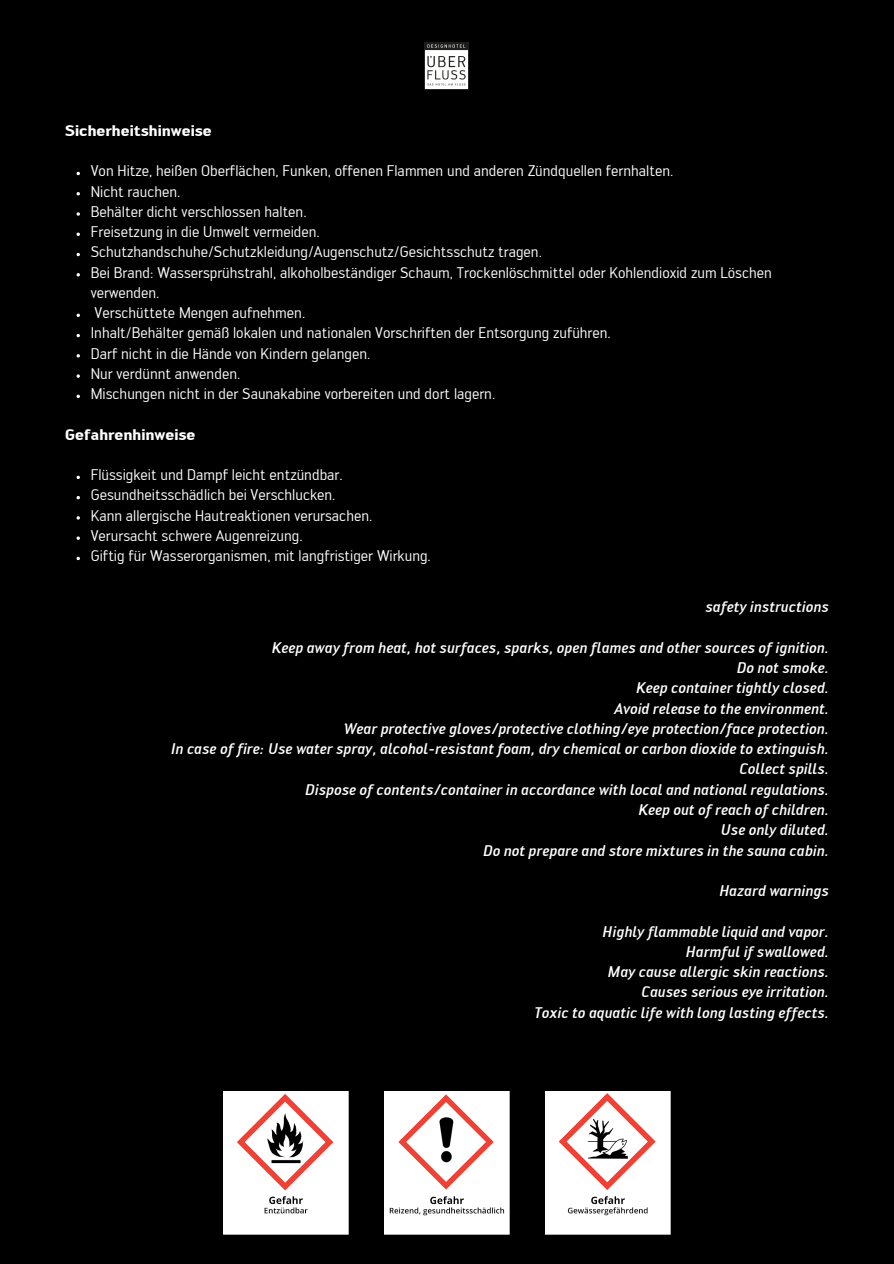
<style>
.page{position:relative;width:894px;height:1264px;background:#fff}
.page>*{position:absolute;margin:0;border:0;box-sizing:border-box;transform-origin:0 0}
.t1{font:15px/20.2px "Engel";color:#fff}
.t2{font:italic 500 15px/20.2px "Engel";color:#fff;text-align:right}
.t3{font:700 15px "Engel";color:#fff}
</style>
<div class="page">
<div style="left:0;top:0;width:893px;height:1263px;background:#000"></div>
<img style="left:385px;top:1091px;width:124px;height:143px">
<svg style="left:76px;top:172px;width:4px;height:3px"></svg>
<svg style="left:76px;top:192px;width:4px;height:3px"></svg>
<svg style="left:76px;top:212px;width:4px;height:4px"></svg>
<svg style="left:76px;top:232px;width:4px;height:4px"></svg>
<svg style="left:76px;top:253px;width:4px;height:3px"></svg>
<svg style="left:76px;top:273px;width:4px;height:3px"></svg>
<svg style="left:76px;top:313px;width:4px;height:4px"></svg>
<svg style="left:76px;top:334px;width:4px;height:3px"></svg>
<svg style="left:76px;top:354px;width:4px;height:3px"></svg>
<svg style="left:76px;top:374px;width:4px;height:4px"></svg>
<svg style="left:76px;top:394px;width:4px;height:4px"></svg>
<svg style="left:76px;top:475px;width:4px;height:4px"></svg>
<svg style="left:76px;top:496px;width:4px;height:3px"></svg>
<svg style="left:76px;top:536px;width:4px;height:4px"></svg>
<svg style="left:76px;top:556px;width:4px;height:4px"></svg>
<img style="left:546px;top:1091px;width:124px;height:143px">
<img style="left:223px;top:1091px;width:125px;height:143px">
<img style="left:424px;top:42px;width:44px;height:48px">
<p class="t3" style="left:65px;top:125px;width:148px">Sicherheitshinweise</p>
<p class="t1" style="left:91px;top:162px;width:584px">Von Hitze, heißen Oberflächen, Funken, offenen Flammen und anderen Zündquellen fernhalten.</p>
<p class="t1" style="left:91px;top:183px;width:91px">Nicht rauchen.</p>
<p class="t1" style="left:91px;top:203px;width:217px">Behälter dicht verschlossen halten.</p>
<p class="t1" style="left:91px;top:223px;width:230px">Freisetzung in die Umwelt vermeiden.</p>
<p class="t1" style="left:91px;top:243px;width:452px">Schutzhandschuhe/Schutzkleidung/Augenschutz/Gesichtsschutz tragen.</p>
<p class="t1" style="left:91px;top:264px;width:682px">Bei Brand: Wassersprühstrahl, alkoholbeständiger Schaum, Trockenlöschmittel oder Kohlendioxid zum Löschen verwenden.</p>
<p class="t1" style="left:94px;top:304px;width:212px">Verschüttete Mengen aufnehmen.</p>
<h1 class="t1" style="left:91px;top:324px;width:521px">Inhalt/Behälter gemäß lokalen und nationalen Vorschriften der Entsorgung zuführen.</h1>
<p class="t1" style="left:91px;top:345px;width:281px">Darf nicht in die Hände von Kindern gelangen.</p>
<p class="t1" style="left:91px;top:365px;width:151px">Nur verdünnt anwenden.</p>
<p class="t1" style="left:91px;top:385px;width:406px">Mischungen nicht in der Saunakabine vorbereiten und dort lagern.</p>
<p class="t3" style="left:65px;top:429px;width:132px">Gefahrenhinweise</p>
<p class="t1" style="left:91px;top:466px;width:253px">Flüssigkeit und Dampf leicht entzündbar.</p>
<h1 class="t1" style="left:91px;top:486px;width:246px">Gesundheitsschädlich bei Verschlucken.</h1>
<h1 class="t1" style="left:91px;top:507px;width:283px">Kann allergische Hautreaktionen verursachen.</h1>
<h1 class="t1" style="left:91px;top:527px;width:213px">Verursacht schwere Augenreizung.</h1>
<h1 class="t1" style="left:91px;top:547px;width:341px">Giftig für Wasserorganismen, mit langfristiger Wirkung.</h1>
<h1 class="t2" style="left:705px;top:598px;width:125px">safety instructions</h1>
<p class="t2" style="left:171px;top:639px;width:659px">Keep away from heat, hot surfaces, sparks, open flames and other sources of ignition.<br>Do not smoke.<br>Keep container tightly closed.<br>Avoid release to the environment.<br>Wear protective gloves/protective clothing/eye protection/face protection.<br>In case of fire: Use water spray, alcohol-resistant foam, dry chemical or carbon dioxide to extinguish.<br>Collect spills.<br>Dispose of contents/container in accordance with local and national regulations.<br>Keep out of reach of children.<br>Use only diluted.<br>Do not prepare and store mixtures in the sauna cabin.</p>
<p class="t2" style="left:719px;top:882px;width:111px">Hazard warnings</p>
<p class="t2" style="left:534px;top:922px;width:296px">Highly flammable liquid and vapor.<br>Harmful if swallowed.<br>May cause allergic skin reactions.<br>Causes serious eye irritation.<br>Toxic to aquatic life with long lasting effects.</p>
</div>
